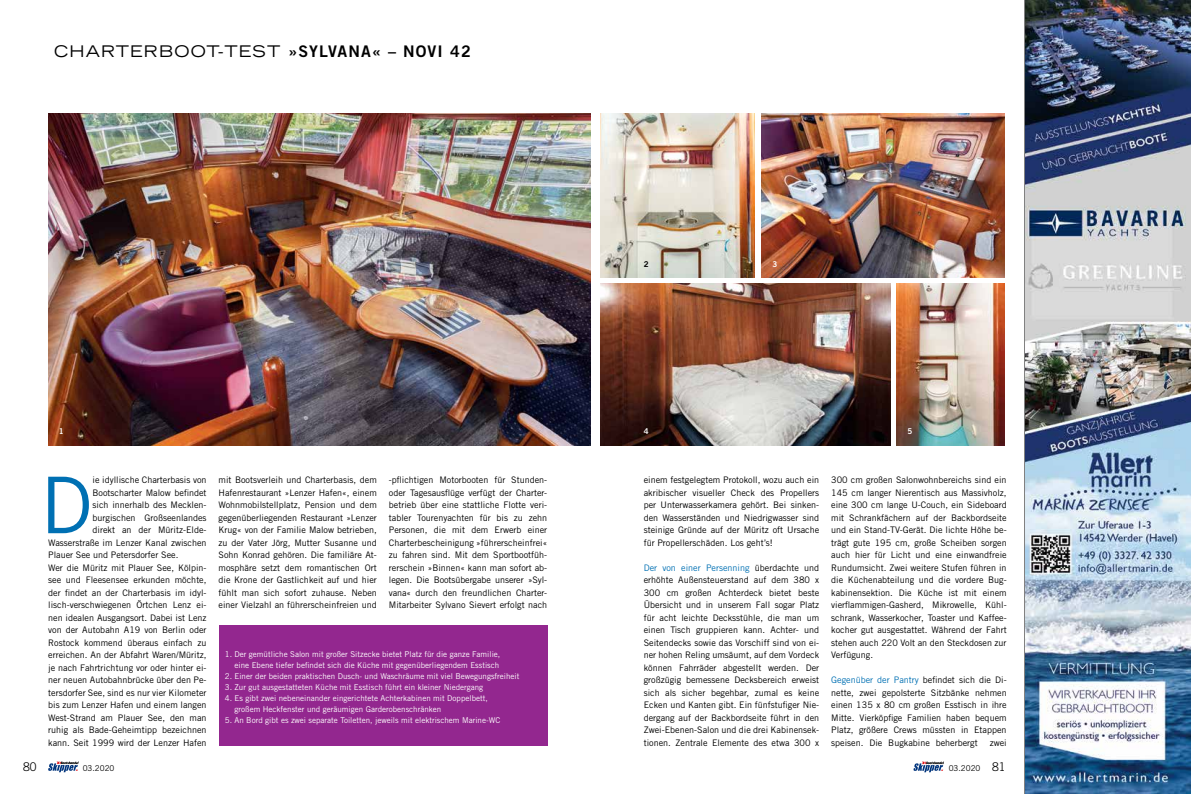
<style>
.page{position:relative;width:1191px;height:794px;background:#fff}
.page>*{position:absolute;margin:0;border:0;box-sizing:border-box;transform-origin:0 0}
.t1{font:78.3px "Trade Gothic LT Std";color:#0070b3}
.t2{font:expanded 16px "Trade Gothic LT Std";letter-spacing:.07em;color:#000}
.t3{font:300 12px "Trade Gothic LT Std";color:#000}
.t4{font:9px/12.5px "Trade Gothic LT Std";color:#000;text-align:justify}
.t5{font:8px/11px "Trade Gothic LT Std";color:#fff;text-align:right}
.t6{font:8px "Trade Gothic LT Std";color:#000}
.t7{font:8px "Trade Gothic LT Std Bd 2";color:#fff}
.t8{font:8px "Trade Gothic LT Std Bd 2";color:#000}
.s1{font-family:"Trade Gothic LT Std Bd 2";font-stretch:normal}
.s2{color:#0070b3}
.s3{font-weight:300;font-size:12px}
</style>
<div class="page">
<img style="left:48px;top:113px;width:542px;height:333px">
<div style="left:219px;top:625px;width:328px;height:121px;background:#93278f"></div>
<img style="left:600px;top:283px;width:290px;height:163px">
<img style="left:761px;top:113px;width:243px;height:165px">
<img style="left:896px;top:283px;width:108px;height:163px">
<img style="left:600px;top:113px;width:154px;height:165px">
<hr style="left:1024px;top:0;width:1px;height:794px;background:#000">
<svg style="left:913px;top:761px;width:31px;height:11px"></svg>
<img style="left:1025px;top:0;width:166px;height:794px">
<svg style="left:48px;top:761px;width:31px;height:11px"></svg>
<h2 class="t2" style="left:54px;top:41px;width:418px">CHARTERBOOT-TEST <span class="s1">»SYLVANA« – NOVI 42</span></h2>
<p class="t7" style="left:59px;top:426px;width:6px">1</p>
<h1 class="t1" style="left:40px;top:458px;width:54px">D</h1>
<p class="t4" style="left:93px;top:473px;width:115px">ie idyllische Charterbasis von</p>
<p class="t4" style="left:93px;top:486px;width:115px">Bootscharter Malow befindet</p>
<p class="t4" style="left:93px;top:498px;width:115px">sich innerhalb des Mecklen-</p>
<p class="t4" style="left:93px;top:511px;width:115px">burgischen Großseenlandes</p>
<p class="t4" style="left:93px;top:523px;width:115px">direkt an der Müritz-Elde-</p>
<p class="t4" style="left:48px;top:536px;width:160px">Wasserstraße im Lenzer Kanal zwischen</p>
<p class="t4" style="left:48px;top:548px;width:132px">Plauer See und Petersdorfer See.</p>
<p class="t4" style="left:48px;top:561px;width:160px">Wer die Müritz mit Plauer See, Kölpin-</p>
<p class="t4" style="left:48px;top:573px;width:160px">see und Fleesensee erkunden möchte,</p>
<p class="t4" style="left:48px;top:586px;width:160px">der findet an der Charterbasis im idyl-</p>
<p class="t4" style="left:48px;top:598px;width:160px">lisch-verschwiegenen Örtchen Lenz ei-</p>
<p class="t4" style="left:48px;top:611px;width:160px">nen idealen Ausgangsort. Dabei ist Lenz</p>
<p class="t4" style="left:48px;top:623px;width:160px">von der Autobahn A19 von Berlin oder</p>
<p class="t4" style="left:48px;top:636px;width:160px">Rostock kommend überaus einfach zu</p>
<p class="t4" style="left:48px;top:648px;width:160px">erreichen. An der Abfahrt Waren/Müritz,</p>
<p class="t4" style="left:48px;top:661px;width:160px">je nach Fahrtrichtung vor oder hinter ei-</p>
<p class="t4" style="left:48px;top:673px;width:160px">ner neuen Autobahnbrücke über den Pe-</p>
<p class="t4" style="left:48px;top:686px;width:160px">tersdorfer See, sind es nur vier Kilometer</p>
<p class="t4" style="left:48px;top:698px;width:160px">bis zum Lenzer Hafen und einem langen</p>
<p class="t4" style="left:48px;top:711px;width:160px">West-Strand am Plauer See, den man</p>
<p class="t4" style="left:48px;top:723px;width:160px">ruhig als Bade-Geheimtipp bezeichnen</p>
<p class="t4" style="left:48px;top:736px;width:160px">kann. Seit 1999 wird der Lenzer Hafen</p>
<h3 class="t3" style="left:23px;top:759px;width:15px">80</h3>
<p class="t6" style="left:83px;top:763px;width:33px">03.2020</p>
<p class="t4" style="left:218px;top:473px;width:160px">mit Bootsverleih und Charterbasis, dem Hafenrestaurant »Lenzer Hafen«, einem Wohnmobilstellplatz, Pension und dem gegenüberliegenden Restaurant »Lenzer Krug« von der Familie Malow betrieben, zu der Vater Jörg, Mutter Susanne und Sohn Konrad gehören. Die familiäre At&shy;mosphäre setzt dem romantischen Ort die Krone der Gastlichkeit auf und hier fühlt man sich sofort zuhause. Neben einer Vielzahl an führerscheinfreien und</p>
<p class="t4" style="left:389px;top:473px;width:160px">-pflichtigen Motorbooten für Stunden&shy;oder Tagesausflüge verfügt der Charter&shy;betrieb über eine stattliche Flotte veri&shy;tabler Tourenyachten für bis zu zehn Personen, die mit dem Erwerb einer Charterbescheinigung »führerscheinfrei« zu fahren sind. Mit dem Sportbootfüh&shy;rerschein »Binnen« kann man sofort ab&shy;legen. Die Bootsübergabe unserer »Syl&shy;vana« durch den freundlichen Charter-Mitarbeiter Sylvano Sievert erfolgt nach</p>
<p class="t5" style="left:225px;top:648px;width:277px">1. Der gemütliche Salon mit großer Sitzecke bietet Platz für die ganze Familie, eine Ebene tiefer befindet sich die Küche mit gegenüberliegendem Esstisch</p>
<p class="t5" style="left:225px;top:670px;width:296px">2. Einer der beiden praktischen Dusch- und Waschräume mit viel Bewegungsfreiheit</p>
<p class="t5" style="left:225px;top:681px;width:260px">3. Zur gut ausgestatteten Küche mit Esstisch führt ein kleiner Niedergang</p>
<p class="t5" style="left:234px;top:692px;width:255px;text-align:left;text-indent:-10px">4. Es gibt zwei nebeneinander eingerichtete Achterkabinen mit Doppelbett, großem Heckfenster und geräumigen Garderobenschränken</p>
<p class="t5" style="left:225px;top:714px;width:277px">5. An Bord gibt es zwei separate Toiletten, jeweils mit elektrischem Marine-WC</p>
<p class="t8" style="left:643px;top:259px;width:6px">2</p>
<p class="t7" style="left:772px;top:259px;width:6px">3</p>
<p class="t7" style="left:643px;top:426px;width:6px">4</p>
<p class="t7" style="left:907px;top:426px;width:6px">5</p>
<p class="t4" style="left:643px;top:473px;width:177px">einem festgelegtem Protokoll, wozu auch ein akribischer visueller Check des Propellers per Unterwasserkamera gehört. Bei sinken&shy;den Wasserständen und Niedrigwasser sind steinige Gründe auf der Müritz oft Ursache für Propellerschäden. Los geht’s!</p>
<p class="t4" style="left:643px;top:561px;width:177px"><span class="s2">Der von einer Persenning</span> überdachte und erhöhte Außensteuerstand auf dem 380 x 300 cm großen Achterdeck bietet beste Übersicht und in unserem Fall sogar Platz für acht leichte Decksstühle, die man um einen Tisch gruppieren kann. Achter- und Seitendecks sowie das Vorschiff sind von ei&shy;ner hohen Reling umsäumt, auf dem Vordeck können Fahrräder abgestellt werden. Der großzügig bemessene Decksbereich erweist sich als sicher begehbar, zumal es keine Ecken und Kanten gibt. Ein fünfstufiger Nie&shy;dergang auf der Backbordseite führt in den Zwei-Ebenen-Salon und die drei Kabinensek&shy;tionen. Zentrale Elemente des etwa 300 x</p>
<p class="t4" style="left:831px;top:473px;width:177px">300 cm großen Salonwohnbereichs sind ein 145 cm langer Nierentisch aus Massivholz, eine 300 cm lange U-Couch, ein Sideboard mit Schrankfächern auf der Backbordseite und ein Stand-TV-Gerät. Die lichte Höhe be&shy;trägt gute 195 cm, große Scheiben sorgen auch hier für Licht und eine einwandfreie Rundumsicht. Zwei weitere Stufen führen in die Küchenabteilung und die vordere Bug&shy;kabinensektion. Die Küche ist mit einem vierflammigen-Gasherd, Mikrowelle, Kühl&shy;schrank, Wasserkocher, Toaster und Kaffee&shy;kocher gut ausgestattet. Während der Fahrt stehen auch 220 Volt an den Steckdosen zur Verfügung.</p>
<p class="t4" style="left:831px;top:673px;width:177px"><span class="s2">Gegenüber der Pantry</span> befindet sich die Di&shy;nette, zwei gepolsterte Sitzbänke nehmen einen 135 x 80 cm großen Esstisch in ihre Mitte. Vierköpfige Familien haben bequem Platz, größere Crews müssten in Etappen speisen. Die Bugkabine beherbergt</p>
<p class="t4" style="left:989px;top:736px;width:19px">zwei</p>
<p class="t6" style="left:948px;top:763px;width:58px">03.2020 <span class="s3">81</span></p>
</div>
